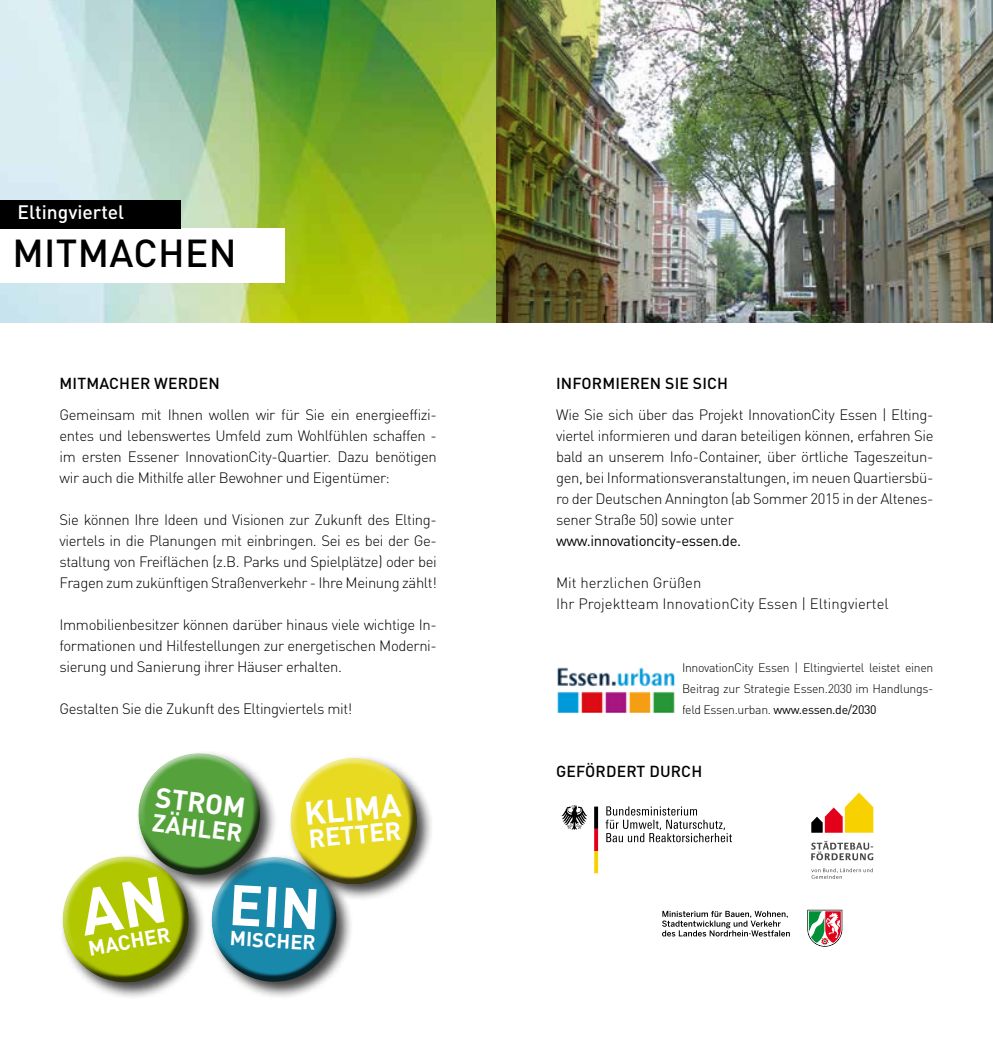
<style>
.page{position:relative;width:993px;height:1042px;background:#fff}
.page>*{position:absolute;margin:0;border:0;box-sizing:border-box;transform-origin:0 0}
.t1{font:500 38.5px "DINOT";letter-spacing:.01em;color:#000}
.t2{font:700 32.2px "DINOT";color:#fff}
.t3{font:700 27.65px "DINOT";color:#fff}
.t4{font:700 25.38px "DINOT";color:#fff}
.t5{font:700 24.32px "DINOT";color:#fff}
.t6{font:700 20.65px "DINOT";color:#fff}
.t7{font:700 20.12px "DINOT";color:#fff}
.t8{font:500 19.25px "DINOT";color:#fff}
.t9{font:500 15.75px "DINOT";letter-spacing:.01em;color:#000}
.t10{font:300 14.88px/21px "DINOT";letter-spacing:-.025em;color:#000;text-align:justify}
.t11{font:300 14.88px/21px "DINOT";color:#000}
.t12{font:14.88px "DINOT";letter-spacing:-.025em;color:#000}
.t13{font:300 12.25px/21px "DINOT";letter-spacing:-.025em;color:#000;text-align:justify}
.s1{font-weight:400}
</style>
<div class="page">
<img style="left:655px;top:0;width:337px;height:322px">
<img style="left:0;top:0;width:655px;height:322px">
<div style="left:0;top:229px;width:284px;height:54px;background:#fff"></div>
<div style="left:0;top:200px;width:180px;height:29px;background:#000"></div>
<svg style="left:561px;top:805px;width:26px;height:25px"></svg>
<svg style="left:594px;top:806px;width:4px;height:67px"></svg>
<svg style="left:605px;top:806px;width:126px;height:36px"></svg>
<svg style="left:811px;top:792px;width:62px;height:41px"></svg>
<svg style="left:811px;top:868px;width:61px;height:11px"></svg>
<svg style="left:811px;top:841px;width:61px;height:19px"></svg>
<svg style="left:662px;top:911px;width:127px;height:25px"></svg>
<svg style="left:807px;top:910px;width:35px;height:36px"></svg>
<div style="left:59px;top:853px;width:147px;height:147px;background:#000;opacity:.75"></div>
<div style="left:208px;top:853px;width:145px;height:146px;background:#000;opacity:.75"></div>
<div style="left:287px;top:754px;width:147px;height:148px;background:#000;opacity:.75"></div>
<img style="left:557px;top:667px;width:118px;height:45px">
<svg style="left:59px;top:753px;width:370px;height:239px"></svg>
<p class="t8" style="left:18px;top:200px;width:108px">Eltingviertel</p>
<h1 class="t1" style="left:12px;top:229px;width:226px">MITMACHEN</h1>
<p class="t9" style="left:60px;top:373px;width:162px">MITMACHER WERDEN</p>
<p class="t10" style="left:60px;top:404px;width:379px">Gemeinsam mit Ihnen wollen wir für Sie ein energieeffizi&shy;entes und lebenswertes Umfeld zum Wohlfühlen schaffen - im ersten Essener InnovationCity-Quartier. Dazu benötigen wir auch die Mithilfe aller Bewohner und Eigentümer:</p>
<p class="t10" style="left:60px;top:509px;width:379px">Sie können Ihre Ideen und Visionen zur Zukunft des Elting&shy;viertels in die Planungen mit einbringen. Sei es bei der Ge&shy;staltung von Freiflächen (z.B. Parks und Spielplätze) oder bei Fragen zum zukünftigen Straßenverkehr - Ihre Meinung zählt!</p>
<p class="t10" style="left:60px;top:614px;width:379px">Immobilienbesitzer können darüber hinaus viele wichtige In&shy;formationen und Hilfestellungen zur energetischen Moderni&shy;sierung und Sanierung ihrer Häuser erhalten.</p>
<p class="t10" style="left:60px;top:698px;width:294px">Gestalten Sie die Zukunft des Eltingviertels mit!</p>
<h3 class="t3" style="left:158px;top:779px;width:92px;rotate:7deg">STROM</h3>
<h3 class="t5" style="left:154px;top:806px;width:92px;rotate:7deg">ZÄHLER</h3>
<h2 class="t2" style="left:302px;top:792px;width:98px;rotate:-5deg">KLIMA</h2>
<h3 class="t4" style="left:307px;top:822px;width:94px;rotate:-5deg">RETTER</h3>
<h3 class="t6" style="left:86px;top:935px;width:84px;rotate:-10deg">MACHER</h3>
<h3 class="t7" style="left:230px;top:925px;width:87px;rotate:3deg">MISCHER</h3>
<p class="t9" style="left:556px;top:373px;width:173px">INFORMIEREN SIE SICH</p>
<p class="t10" style="left:556px;top:404px;width:379px">Wie Sie sich über das Projekt InnovationCity Essen | Elting&shy;viertel informieren und daran beteiligen können, erfahren Sie bald an unserem Info-Container, über örtliche Tageszeitun&shy;gen, bei Informationsveranstaltungen, im neuen Quartiersbü&shy;ro der Deutschen Annington (ab Sommer 2015 in der Altenes&shy;sener Straße 50) sowie unter</p>
<p class="t12" style="left:556px;top:531px;width:187px">www.innovationcity-essen.de.</p>
<p class="t11" style="left:556px;top:572px;width:334px">Mit herzlichen Grüßen<br>Ihr Projektteam InnovationCity Essen | Eltingviertel</p>
<p class="t13" style="left:681px;top:657px;width:253px">InnovationCity Essen | Eltingviertel leistet einen Beitrag zur Strategie Essen.2030 im Handlungs&shy;feld Essen.urban. <span class="s1">www.essen.de/2030</span></p>
<p class="t9" style="left:556px;top:761px;width:147px">GEFÖRDERT DURCH</p>
</div>
